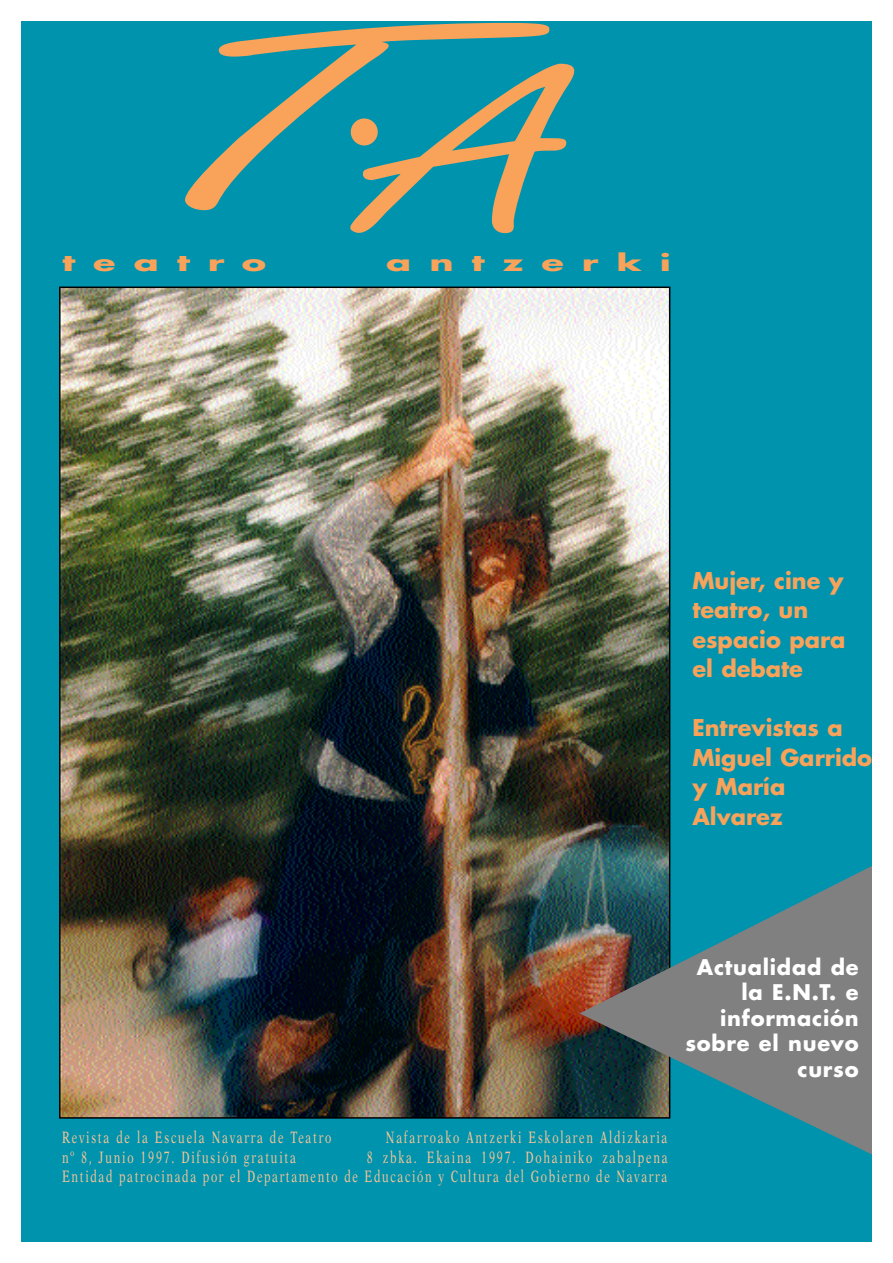
<style>
.page{position:relative;width:893px;height:1263px;background:#fff}
.page>*{position:absolute;margin:0;border:0;box-sizing:border-box;transform-origin:0 0}
.t1{font:257.25px "Freestyle Script";color:#f9a259;scale:2.18 1}
.t2{font:700 22.5px/29.5px "Futura";color:#f9a259}
.t3{font:700 22.5px "Futura";letter-spacing:.485em;color:#f9a259;scale:1.64 1}
.t4{font:700 22.5px "Futura";color:#f9a259;scale:1.64 1}
.t5{font:700 21px/25.5px "Futura";letter-spacing:.035em;color:#fff;text-align:right}
.t6{font:16.5px/19.8px "New Aster";letter-spacing:.16em;color:#fcc594;text-align:right;scale:.66 1}
</style>
<div class="page">
<div style="left:21px;top:21px;width:851px;height:1221px;background:#0093ae"></div>
<div style="left:351px;top:118px;width:27px;height:27px;background:#f9a259;border-radius:50%"></div>
<img style="left:62px;top:290px;width:605px;height:826px">
<img style="left:579px;top:851px;width:293px;height:304px">
<h1 class="t1" style="left:143px;top:37px;width:188px">T<sub>A</sub></h1>
<h2 class="t4" style="left:62px;top:253px;width:126px">teatro</h2>
<h2 class="t3" style="left:386px;top:253px;width:175px">antzerki</h2>
<h2 class="t2" style="left:692px;top:567px;width:155px">Mujer, cine y teatro, un espacio para el debate</h2>
<h2 class="t2" style="left:692px;top:715px;width:181px">Entrevistas a<br>Miguel Garrido y María<br>Alvarez</h2>
<p class="t5" style="left:685px;top:956px;width:175px">Actualidad de la E.N.T. e información sobre el nuevo curso</p>
<p class="t6" style="left:62px;top:1128px;width:409px">Revista de la Escuela Navarra de Teatro</p>
<p class="t6" style="left:386px;top:1128px;width:428px">Nafarroako Antzerki Eskolaren Aldizkaria</p>
<p class="t6" style="left:62px;top:1148px;width:356px">nº 8, Junio 1997. Difusión gratuita</p>
<p class="t6" style="left:62px;top:1148px;width:918px">8 zbka. Ekaina 1997. Dohainiko zabalpena<br>Entidad patrocinada por el Departamento de Educación y Cultura del Gobierno de Navarra</p>
</div>
